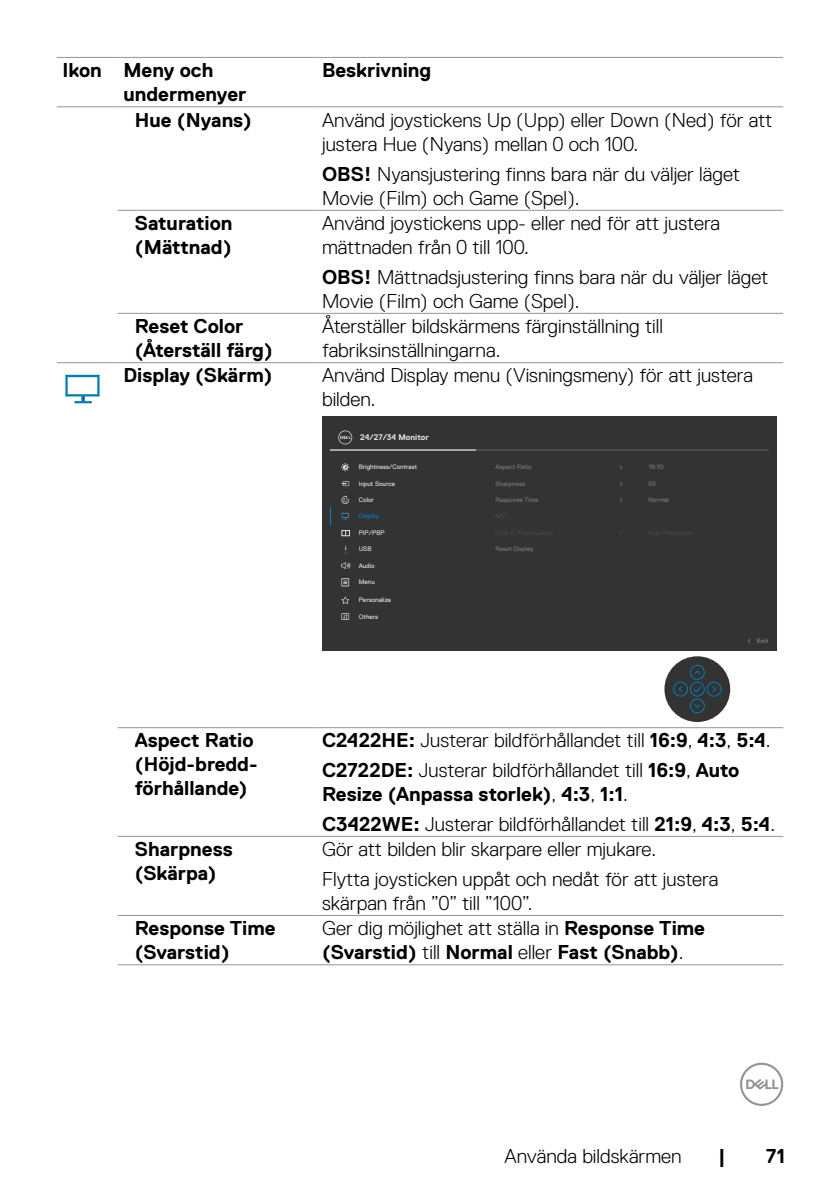
<style>
.page{position:relative;width:840px;height:1191px;background:#fff}
.page>*{position:absolute;margin:0;border:0;box-sizing:border-box;transform-origin:0 0}
.t1{font:300 20px/24px "Dell Replica";color:#000}
.t2{font:700 20px/24px "Dell Replica";color:#000}
.t3{font:700 8.2px "Dell Replica";color:#e4e4e4}
.t4{font:6.4px "Dell Replica";color:#e4e4e4}
.t5{font:6.4px "Dell Replica";color:#787878}
.t6{font:6.4px "Dell Replica";color:#e3e3e3}
.t7{font:6.4px "Dell Replica";color:#007db8}
.t8{font:6.4px "Dell Replica";color:#787878;scale:1.08 1}
.t9{font:700 6.4px "Dell Replica";color:#777}
.s1{font-weight:700}
.s2{font-weight:300}
</style>
<div class="page">
<svg style="left:740px;top:1062px;width:42px;height:44px"></svg>
<hr style="left:57px;top:57px;width:61px;height:1px;background:#939598">
<hr style="left:118px;top:57px;width:198px;height:1px;background:#939598">
<hr style="left:316px;top:57px;width:466px;height:1px;background:#939598">
<hr style="left:57px;top:106px;width:61px;height:1px;background:#939598">
<hr style="left:118px;top:106px;width:198px;height:1px;background:#939598">
<hr style="left:316px;top:106px;width:466px;height:1px;background:#939598">
<hr style="left:118px;top:210px;width:198px;height:1px;background:#939598">
<hr style="left:316px;top:210px;width:466px;height:1px;background:#939598">
<hr style="left:118px;top:313px;width:198px;height:1px;background:#939598">
<hr style="left:316px;top:313px;width:466px;height:1px;background:#939598">
<hr style="left:57px;top:362px;width:61px;height:1px;background:#939598">
<hr style="left:118px;top:362px;width:198px;height:1px;background:#939598">
<hr style="left:316px;top:362px;width:466px;height:1px;background:#939598">
<hr style="left:118px;top:727px;width:198px;height:1px;background:#939598">
<hr style="left:316px;top:727px;width:466px;height:1px;background:#939598">
<hr style="left:118px;top:836px;width:198px;height:1px;background:#939598">
<hr style="left:316px;top:836px;width:466px;height:1px;background:#939598">
<hr style="left:118px;top:915px;width:198px;height:1px;background:#939598">
<hr style="left:316px;top:915px;width:466px;height:1px;background:#939598">
<hr style="left:118px;top:964px;width:198px;height:1px;background:#939598">
<hr style="left:316px;top:964px;width:466px;height:1px;background:#939598">
<img style="left:65px;top:374px;width:35px;height:30px">
<div style="left:322px;top:416px;width:453px;height:234px;background:#333"></div>
<div style="left:664px;top:656px;width:65px;height:66px;background:#333;border-radius:50%"></div>
<div style="left:689px;top:682px;width:15px;height:14px;border:1px solid #007db8;border-radius:50%"></div>
<div style="left:689px;top:698px;width:15px;height:15px;border:1px solid #007db8;border-radius:50%"></div>
<div style="left:689px;top:665px;width:15px;height:14px;border:1px solid #007db8;border-radius:50%"></div>
<div style="left:673px;top:682px;width:14px;height:14px;border:1px solid #007db8;border-radius:50%"></div>
<div style="left:706px;top:682px;width:15px;height:14px;border:1px solid #007db8;border-radius:50%"></div>
<svg style="left:694px;top:704px;width:6px;height:4px"></svg>
<svg style="left:694px;top:670px;width:6px;height:4px"></svg>
<svg style="left:712px;top:686px;width:4px;height:6px"></svg>
<svg style="left:678px;top:686px;width:4px;height:6px"></svg>
<svg style="left:691px;top:685px;width:11px;height:8px"></svg>
<hr style="left:330px;top:450px;width:437px;height:1px;background:#666">
<hr style="left:330px;top:450px;width:146px;height:1px;background:#fff">
<svg style="left:338px;top:430px;width:14px;height:14px"></svg>
<svg style="left:330px;top:507px;width:1px;height:18px"></svg>
<svg style="left:341px;top:481px;width:8px;height:5px"></svg>
<svg style="left:341px;top:495px;width:8px;height:9px"></svg>
<svg style="left:341px;top:463px;width:8px;height:8px"></svg>
<svg style="left:342px;top:513px;width:6px;height:7px"></svg>
<svg style="left:341px;top:530px;width:9px;height:6px"></svg>
<svg style="left:341px;top:596px;width:8px;height:8px"></svg>
<svg style="left:341px;top:613px;width:8px;height:7px"></svg>
<svg style="left:342px;top:614px;width:6px;height:5px"></svg>
<svg style="left:341px;top:578px;width:8px;height:8px"></svg>
<svg style="left:342px;top:579px;width:6px;height:6px"></svg>
<svg style="left:341px;top:562px;width:9px;height:7px"></svg>
<svg style="left:344px;top:545px;width:4px;height:9px"></svg>
<p class="t2" style="left:123px;top:58px;width:124px;text-indent:-61px">Ikon Meny och undermenyer</p>
<p class="t2" style="left:322px;top:58px;width:111px">Beskrivning</p>
<p class="t2" style="left:135px;top:108px;width:118px">Hue (Nyans)</p>
<p class="t1" style="left:322px;top:108px;width:451px">Använd joystickens Up (Upp) eller Down (Ned) för att justera Hue (Nyans) mellan 0 och 100.</p>
<p class="t1" style="left:322px;top:162px;width:419px"><span class="s1">OBS!</span> Nyansjustering finns bara när du väljer läget<br>Movie (Film) och Game (Spel).</p>
<p class="t2" style="left:135px;top:211px;width:99px">Saturation (Mättnad)</p>
<p class="t1" style="left:322px;top:211px;width:399px">Använd joystickens upp- eller ned för att justera mättnaden från 0 till 100.</p>
<p class="t1" style="left:322px;top:265px;width:447px"><span class="s1">OBS!</span> Mättnadsjustering finns bara när du väljer läget<br>Movie (Film) och Game (Spel).</p>
<p class="t2" style="left:135px;top:314px;width:139px">Reset Color (Återställ färg)</p>
<p class="t1" style="left:322px;top:314px;width:342px">Återställer bildskärmens färginställning till fabriksinställningarna.</p>
<p class="t2" style="left:123px;top:363px;width:150px">Display (Skärm)</p>
<p class="t1" style="left:322px;top:363px;width:432px">Använd Display menu (Visningsmeny) för att justera bilden.</p>
<p class="t3" style="left:360px;top:433px;width:70px">24/27/34 Monitor</p>
<p class="t4" style="left:358px;top:463px;width:60px">Brightness/Contrast</p>
<p class="t4" style="left:358px;top:480px;width:38px">Input Source</p>
<p class="t4" style="left:358px;top:496px;width:17px">Color</p>
<p class="t7" style="left:358px;top:512px;width:22px">Display</p>
<p class="t4" style="left:358px;top:529px;width:27px">PIP/PBP</p>
<p class="t6" style="left:358px;top:545px;width:14px">USB</p>
<p class="t6" style="left:358px;top:562px;width:17px">Audio</p>
<p class="t4" style="left:358px;top:578px;width:18px">Menu</p>
<p class="t4" style="left:358px;top:596px;width:34px">Personalize</p>
<p class="t4" style="left:358px;top:613px;width:21px">Others</p>
<p class="t5" style="left:495px;top:463px;width:38px">Aspect Ratio</p>
<p class="t8" style="left:648px;top:463px;width:16px">16:10</p>
<p class="t5" style="left:495px;top:480px;width:31px">Sharpness</p>
<p class="t5" style="left:648px;top:480px;width:9px">50</p>
<p class="t5" style="left:495px;top:496px;width:45px">Response Time</p>
<p class="t5" style="left:648px;top:496px;width:22px">Normal</p>
<p class="t5" style="left:495px;top:545px;width:40px">Reset Display</p>
<p class="t9" style="left:756px;top:637px;width:13px">Exit</p>
<p class="t2" style="left:135px;top:728px;width:124px">Aspect Ratio (Höjd-bredd&shy;förhållande)</p>
<p class="t1" style="left:322px;top:725px;width:450px;line-height:29.6px"><span class="s1">C2422HE:</span> Justerar bildförhållandet till <span class="s1">16:9</span>, <span class="s1">4:3</span>, <span class="s1">5:4</span>.<br><span class="s1">C2722DE:</span> Justerar bildförhållandet till <span class="s1">16:9</span>, <span class="s1">Auto</span></p>
<p class="t2" style="left:322px;top:779px;width:454px;line-height:29.6px">Resize (Anpassa storlek)<span class="s2">,</span> 4:3<span class="s2">,</span> 1:1<span class="s2">.<br></span>C3422WE: <span class="s2">Justerar bildförhållandet till</span> 21:9<span class="s2">,</span> 4:3<span class="s2">,</span> 5:4<span class="s2">.</span></p>
<p class="t2" style="left:135px;top:837px;width:99px">Sharpness (Skärpa)</p>
<p class="t1" style="left:322px;top:834px;width:397px;line-height:29.6px">Gör att bilden blir skarpare eller mjukare.<br>Flytta joysticken uppåt och nedåt för att justera</p>
<p class="t1" style="left:322px;top:891px;width:212px">skärpan från ”0” till ”100”.</p>
<p class="t2" style="left:135px;top:916px;width:142px">Response Time (Svarstid)</p>
<p class="t2" style="left:322px;top:916px;width:384px"><span class="s2">Ger dig möjlighet att ställa in</span> Response Time (Svarstid) <span class="s2">till</span> Normal <span class="s2">eller</span> Fast (Snabb)<span class="s2">.</span></p>
<p class="t1" style="left:504px;top:1143px;width:179px">Använda bildskärmen</p>
<p class="t2" style="left:717px;top:1143px;width:9px">|</p>
<p class="t2" style="left:765px;top:1143px;width:21px">71</p>
</div>
